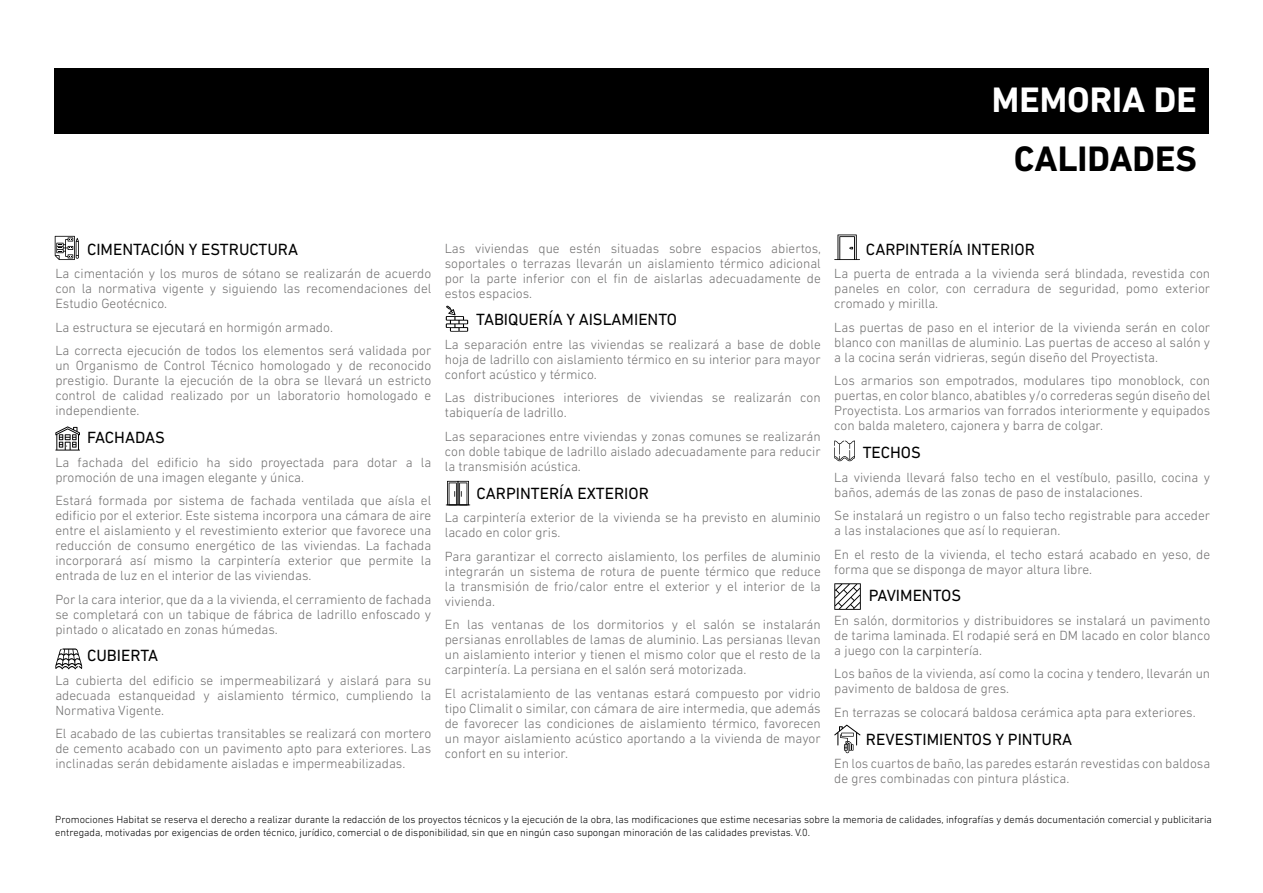
<style>
.page{position:relative;width:1263px;height:893px;background:#fff}
.page>*{position:absolute;margin:0;border:0;box-sizing:border-box;transform-origin:0 0}
.t1{font:700 36px "DIN Next LT Pro";color:#fff}
.t2{font:700 36px "DIN Next LT Pro";color:#000}
.t3{font:16.5px "DIN Next LT Pro";color:#000}
.t4{font:300 13.5px/15px "DIN Next LT Pro";color:#706f6f;text-align:justify}
.t5{font:300 10.5px/12.6px "DIN Next LT Pro";color:#000}
</style>
<div class="page">
<div style="left:54px;top:68px;width:1155px;height:65px;background:#000"></div>
<svg style="left:834px;top:441px;width:21px;height:20px"></svg>
<svg style="left:834px;top:583px;width:27px;height:27px"></svg>
<svg style="left:834px;top:234px;width:26px;height:26px"></svg>
<svg style="left:55px;top:236px;width:24px;height:24px"></svg>
<svg style="left:446px;top:481px;width:24px;height:24px"></svg>
<svg style="left:55px;top:426px;width:25px;height:25px"></svg>
<svg style="left:55px;top:648px;width:27px;height:21px"></svg>
<svg style="left:446px;top:306px;width:22px;height:26px"></svg>
<svg style="left:834px;top:725px;width:26px;height:28px"></svg>
<h1 class="t1" style="left:992px;top:79px;width:207px">MEMORIA DE</h1>
<h1 class="t2" style="left:1014px;top:137px;width:185px">CALIDADES</h1>
<p class="t3" style="left:866px;top:240px;width:170px">CARPINTERÍA INTERIOR</p>
<p class="t4" style="left:834px;top:266px;width:377px">La puerta de entrada a la vivienda será blindada, revestida con paneles en color, con cerradura de seguridad, pomo exterior cromado y mirilla.</p>
<p class="t4" style="left:834px;top:320px;width:377px">Las puertas de paso en el interior de la vivienda serán en color blanco con manillas de aluminio. Las puertas de acceso al salón y a la cocina serán vidrieras, según diseño del Proyectista.</p>
<p class="t4" style="left:834px;top:373px;width:377px">Los armarios son empotrados, modulares tipo monoblock, con puertas, en color blanco, abatibles y/o correderas según diseño del Proyectista. Los armarios van forrados interiormente y equipados con balda maletero, cajonera y barra de colgar.</p>
<p class="t3" style="left:863px;top:443px;width:60px">TECHOS</p>
<p class="t4" style="left:834px;top:469px;width:377px">La vivienda llevará falso techo en el vestíbulo, pasillo, cocina y baños, además de las zonas de paso de instalaciones.</p>
<p class="t4" style="left:834px;top:508px;width:377px">Se instalará un registro o un falso techo registrable para acceder a las instalaciones que así lo requieran.</p>
<p class="t4" style="left:834px;top:546px;width:377px">En el resto de la vivienda, el techo estará acabado en yeso, de forma que se disponga de mayor altura libre.</p>
<p class="t3" style="left:869px;top:586px;width:94px">PAVIMENTOS</p>
<p class="t4" style="left:834px;top:613px;width:377px">En salón, dormitorios y distribuidores se instalará un pavimento de tarima laminada. El rodapié será en DM lacado en color blanco a juego con la carpintería.</p>
<p class="t4" style="left:834px;top:666px;width:377px">Los baños de la vivienda, así como la cocina y tendero, llevarán un pavimento de baldosa de gres.</p>
<p class="t4" style="left:834px;top:705px;width:363px">En terrazas se colocará baldosa cerámica apta para exteriores.</p>
<p class="t3" style="left:866px;top:729px;width:208px">REVESTIMIENTOS Y PINTURA</p>
<p class="t4" style="left:834px;top:756px;width:377px">En los cuartos de baño, las paredes estarán revestidas con baldosa de gres combinadas con pintura plástica.</p>
<p class="t5" style="left:55px;top:813px;width:1158px">Promociones Habitat se reserva el derecho a realizar durante la redacción de los proyectos técnicos y la ejecución de la obra, las modificaciones que estime necesarias sobre la memoria de calidades, infografías y demás documentación comercial y publicitaria entregada, motivadas por exigencias de orden técnico, jurídico, comercial o de disponibilidad, sin que en ningún caso supongan minoración de las calidades previstas. V.0.</p>
<p class="t3" style="left:87px;top:240px;width:213px">CIMENTACIÓN Y ESTRUCTURA</p>
<p class="t4" style="left:55px;top:266px;width:377px">La cimentación y los muros de sótano se realizarán de acuerdo con la normativa vigente y siguiendo las recomendaciones del Estudio Geotécnico.</p>
<p class="t4" style="left:55px;top:315px;width:377px;line-height:23.5px">La estructura se ejecutará en hormigón armado.<br>La correcta ejecución de todos los elementos será validada por</p>
<p class="t4" style="left:55px;top:358px;width:377px">un Organismo de Control Técnico homologado y de reconocido prestigio. Durante la ejecución de la obra se llevará un estricto control de calidad realizado por un laboratorio homologado e independiente.</p>
<p class="t3" style="left:87px;top:428px;width:79px">FACHADAS</p>
<p class="t4" style="left:55px;top:454px;width:377px">La fachada del edificio ha sido proyectada para dotar a la promoción de una imagen elegante y única.</p>
<p class="t4" style="left:55px;top:493px;width:377px">Estará formada por sistema de fachada ventilada que aísla el edificio por el exterior. Este sistema incorpora una cámara de aire entre el aislamiento y el revestimiento exterior que favorece una reducción de consumo energético de las viviendas. La fachada incorporará así mismo la carpintería exterior que permite la entrada de luz en el interior de las viviendas.</p>
<p class="t4" style="left:55px;top:591px;width:377px">Por la cara interior, que da a la vivienda, el cerramiento de fachada se completará con un tabique de fábrica de ladrillo enfoscado y pintado o alicatado en zonas húmedas.</p>
<p class="t3" style="left:87px;top:646px;width:73px">CUBIERTA</p>
<p class="t4" style="left:55px;top:673px;width:377px">La cubierta del edificio se impermeabilizará y aislará para su adecuada estanqueidad y aislamiento térmico, cumpliendo la Normativa Vigente.</p>
<p class="t4" style="left:55px;top:726px;width:377px">El acabado de las cubiertas transitables se realizará con mortero de cemento acabado con un pavimento apto para exteriores. Las inclinadas serán debidamente aisladas e impermeabilizadas.</p>
<p class="t4" style="left:445px;top:240px;width:378px">Las viviendas que estén situadas sobre espacios abiertos, soportales o terrazas llevarán un aislamiento térmico adicional por la parte inferior con el fin de aislarlas adecuadamente de estos espacios.</p>
<p class="t3" style="left:476px;top:310px;width:202px">TABIQUERÍA Y AISLAMIENTO</p>
<p class="t4" style="left:445px;top:337px;width:377px">La separación entre las viviendas se realizará a base de doble hoja de ladrillo con aislamiento térmico en su interior para mayor confort acústico y térmico.</p>
<p class="t4" style="left:445px;top:390px;width:377px">Las distribuciones interiores de viviendas se realizarán con tabiquería de ladrillo.</p>
<p class="t4" style="left:445px;top:429px;width:377px">Las separaciones entre viviendas y zonas comunes se realizarán con doble tabique de ladrillo aislado adecuadamente para reducir la transmisión acústica.</p>
<p class="t3" style="left:476px;top:483px;width:174px">CARPINTERÍA EXTERIOR</p>
<p class="t4" style="left:445px;top:510px;width:377px">La carpintería exterior de la vivienda se ha previsto en aluminio lacado en color gris.</p>
<p class="t4" style="left:445px;top:548px;width:377px">Para garantizar el correcto aislamiento, los perfiles de aluminio integrarán un sistema de rotura de puente térmico que reduce la transmisión de frio/calor entre el exterior y el interior de la vivienda.</p>
<p class="t4" style="left:445px;top:617px;width:377px">En las ventanas de los dormitorios y el salón se instalarán persianas enrollables de lamas de aluminio. Las persianas llevan un aislamiento interior y tienen el mismo color que el resto de la carpintería. La persiana en el salón será motorizada.</p>
<p class="t4" style="left:445px;top:685px;width:377px">El acristalamiento de las ventanas estará compuesto por vidrio tipo Climalit o similar, con cámara de aire intermedia, que además de favorecer las condiciones de aislamiento térmico, favorecen un mayor aislamiento acústico aportando a la vivienda de mayor confort en su interior.</p>
</div>
